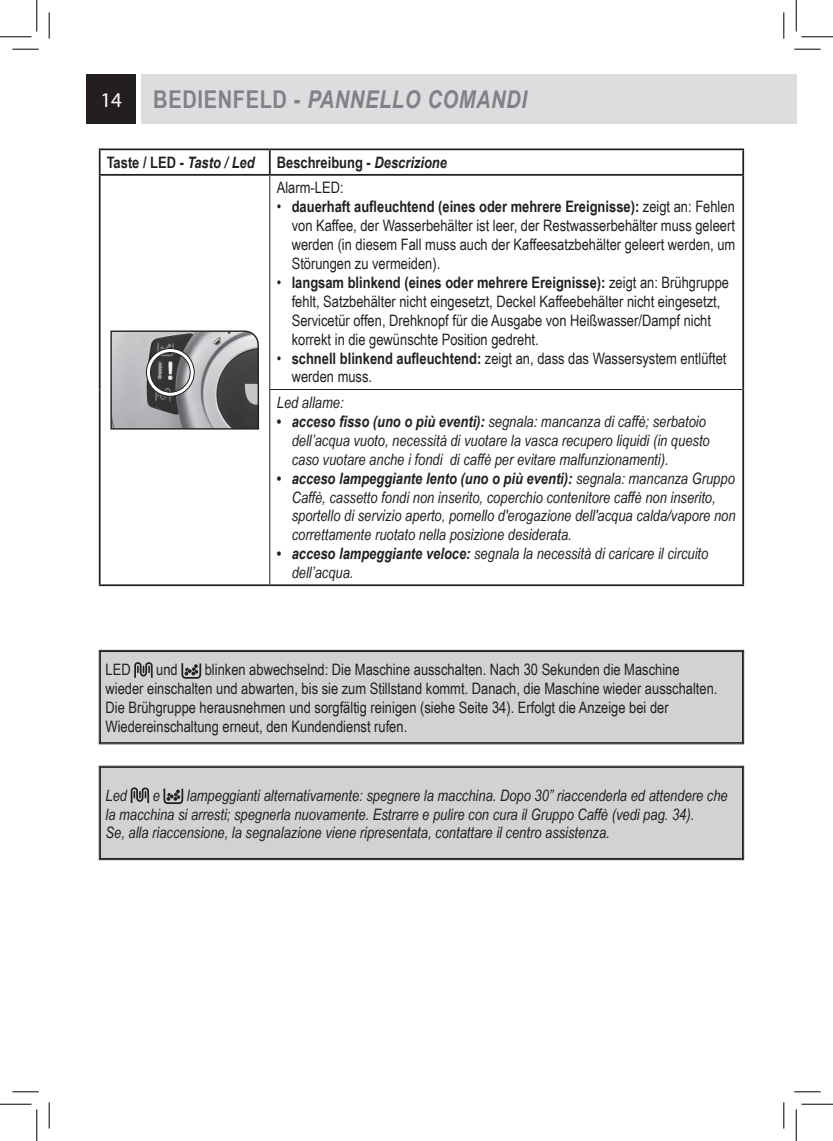
<style>
.page{position:relative;width:833px;height:1141px;background:#fff}
.page>*{position:absolute;margin:0;border:0;box-sizing:border-box;transform-origin:0 0}
.t1{font:italic 700 24.5px "Arial Narrow";letter-spacing:.025em;color:#808285}
.t2{font:21px "Myriad Pro";color:#fff}
.t3{font:15.75px/18.9px "Arial Narrow";color:#231f20}
.t4{font:italic 15.75px/18.9px "Arial Narrow";color:#231f20}
.t5{font:700 15.75px/25.6px "Arial Narrow";color:#231f20}
.s1{font-style:normal}
.s2{font-style:italic}
.s3{font-weight:400}
.s4{font-weight:700}
</style>
<div class="page">
<div style="left:86px;top:74px;width:50px;height:50px;background:#231f20"></div>
<div style="left:141px;top:74px;width:655px;height:50px;background:#dcdddf"></div>
<div style="left:98px;top:765px;width:646px;height:95px;background:#d1d2d4"></div>
<div style="left:100px;top:767px;width:642px;height:91px;border:1px solid #231f20"></div>
<div style="left:98px;top:649px;width:646px;height:95px;background:#d1d2d4"></div>
<div style="left:100px;top:651px;width:642px;height:91px;border:1px solid #231f20"></div>
<hr style="left:99px;top:148px;width:171px;height:2px;background:#231f20">
<hr style="left:99px;top:150px;width:2px;height:24px;background:#231f20">
<hr style="left:270px;top:148px;width:474px;height:2px;background:#231f20">
<hr style="left:269px;top:150px;width:2px;height:24px;background:#231f20">
<hr style="left:742px;top:150px;width:2px;height:24px;background:#231f20">
<hr style="left:99px;top:174px;width:171px;height:2px;background:#231f20">
<hr style="left:99px;top:176px;width:2px;height:213px;background:#231f20">
<hr style="left:270px;top:174px;width:474px;height:2px;background:#231f20">
<hr style="left:742px;top:176px;width:2px;height:213px;background:#231f20">
<hr style="left:99px;top:389px;width:2px;height:195px;background:#231f20">
<hr style="left:742px;top:389px;width:2px;height:195px;background:#231f20">
<hr style="left:99px;top:584px;width:171px;height:2px;background:#231f20">
<hr style="left:270px;top:584px;width:474px;height:2px;background:#231f20">
<hr style="left:269px;top:176px;width:1px;height:213px;background:#231f20">
<hr style="left:269px;top:390px;width:1px;height:194px;background:#231f20">
<hr style="left:269px;top:389px;width:473px;height:1px;background:#231f20">
<svg style="left:110px;top:330px;width:150px;height:100px;background:#8f8f91"></svg>
<svg style="left:12px;top:49px;width:27px;height:1px"></svg>
<svg style="left:794px;top:49px;width:26px;height:1px"></svg>
<svg style="left:12px;top:1091px;width:27px;height:1px"></svg>
<svg style="left:794px;top:1091px;width:26px;height:1px"></svg>
<svg style="left:49px;top:12px;width:1px;height:27px"></svg>
<svg style="left:49px;top:1102px;width:1px;height:26px"></svg>
<svg style="left:783px;top:12px;width:1px;height:27px"></svg>
<svg style="left:783px;top:1102px;width:1px;height:26px"></svg>
<hr style="left:0;top:36px;width:32px;height:1px;background:#000">
<hr style="left:801px;top:36px;width:31px;height:1px;background:#000">
<hr style="left:0;top:1103px;width:32px;height:1px;background:#000">
<hr style="left:801px;top:1103px;width:31px;height:1px;background:#000">
<hr style="left:36px;top:0;width:1px;height:32px;background:#000">
<hr style="left:36px;top:1109px;width:1px;height:31px;background:#000">
<hr style="left:795px;top:0;width:1px;height:32px;background:#000">
<hr style="left:795px;top:1109px;width:1px;height:31px;background:#000">
<h2 class="t2" style="left:100px;top:87px;width:23px">14</h2>
<h1 class="t1" style="left:153px;top:81px;width:375px"><span class="s1">BEDIENFELD -</span> PANNELLO COMANDI</h1>
<p class="t5" style="left:107px;top:149px;width:149px">Taste / LED - <span class="s2">Tasto / Led</span></p>
<p class="t5" style="left:277px;top:149px;width:172px">Beschreibung - <span class="s2">Descrizione<br></span><span class="s3">Alarm-LED:</span></p>
<p class="t3" style="left:292px;top:196px;width:445px;text-align:justify;text-indent:-15px">• <span class="s4">dauerhaft aufleuchtend (eines oder mehrere Ereignisse):</span> zeigt an: Fehlen von Kaffee, der Wasserbehälter ist leer, der Restwasserbehälter muss geleert werden (in diesem Fall muss auch der Kaffeesatzbehälter geleert werden, um Störungen zu vermeiden).</p>
<p class="t3" style="left:292px;top:272px;width:439px;text-indent:-15px">• <span class="s4">langsam blinkend (eines oder mehrere Ereignisse):</span> zeigt an: Brühgruppe fehlt, Satzbehälter nicht eingesetzt, Deckel Kaffeebehälter nicht eingesetzt, Servicetür offen, Drehknopf für die Ausgabe von Heißwasser/Dampf nicht korrekt in die gewünschte Position gedreht.</p>
<p class="t3" style="left:292px;top:348px;width:436px;text-indent:-15px">• <span class="s4">schnell blinkend aufleuchtend:</span> zeigt an, dass das Wassersystem entlüftet werden muss.</p>
<p class="t4" style="left:277px;top:392px;width:68px">Led allame:</p>
<p class="t4" style="left:292px;top:411px;width:419px;text-indent:-15px"><span class="s4">• acceso fisso (uno o più eventi):</span> segnala: mancanza di caffè; serbatoio dell’acqua vuoto, necessità di vuotare la vasca recupero liquidi (in questo caso vuotare anche i fondi di caffè per evitare malfunzionamenti).</p>
<p class="t4" style="left:292px;top:468px;width:445px;text-indent:-15px"><span class="s4">• acceso lampeggiante lento (uno o più eventi):</span> segnala: mancanza Gruppo Caffè, cassetto fondi non inserito, coperchio contenitore caffè non inserito, sportello di servizio aperto, pomello d'erogazione dell'acqua calda/vapore non correttamente ruotato nella posizione desiderata.</p>
<p class="t4" style="left:292px;top:544px;width:418px;text-indent:-15px"><span class="s4">• acceso lampeggiante veloce:</span> segnala la necessità di caricare il circuito dell’acqua.</p>
<p class="t3" style="left:105px;top:659px;width:613px;text-indent:99px">blinken abwechselnd: Die Maschine ausschalten. Nach 30 Sekunden die Maschine wieder einschalten und abwarten, bis sie zum Stillstand kommt. Danach, die Maschine wieder ausschalten.<br>Die Brühgruppe herausnehmen und sorgfältig reinigen (siehe Seite 34). Erfolgt die Anzeige bei der Wiedereinschaltung erneut, den Kundendienst rufen.</p>
<p class="t3" style="left:105px;top:659px;width:27px">LED</p>
<p class="t3" style="left:156px;top:659px;width:23px">und</p>
<p class="t4" style="left:105px;top:785px;width:623px;text-indent:81px">lampeggianti alternativamente: spegnere la macchina. Dopo 30” riaccenderla ed attendere che la macchina si arresti; spegnerla nuovamente. Estrarre e pulire con cura il Gruppo Caffè (vedi pag. 34).<br>Se, alla riaccensione, la segnalazione viene ripresentata, contattare il centro assistenza.</p>
<p class="t4" style="left:105px;top:785px;width:23px">Led</p>
<p class="t4" style="left:153px;top:785px;width:9px">e</p>
</div>
